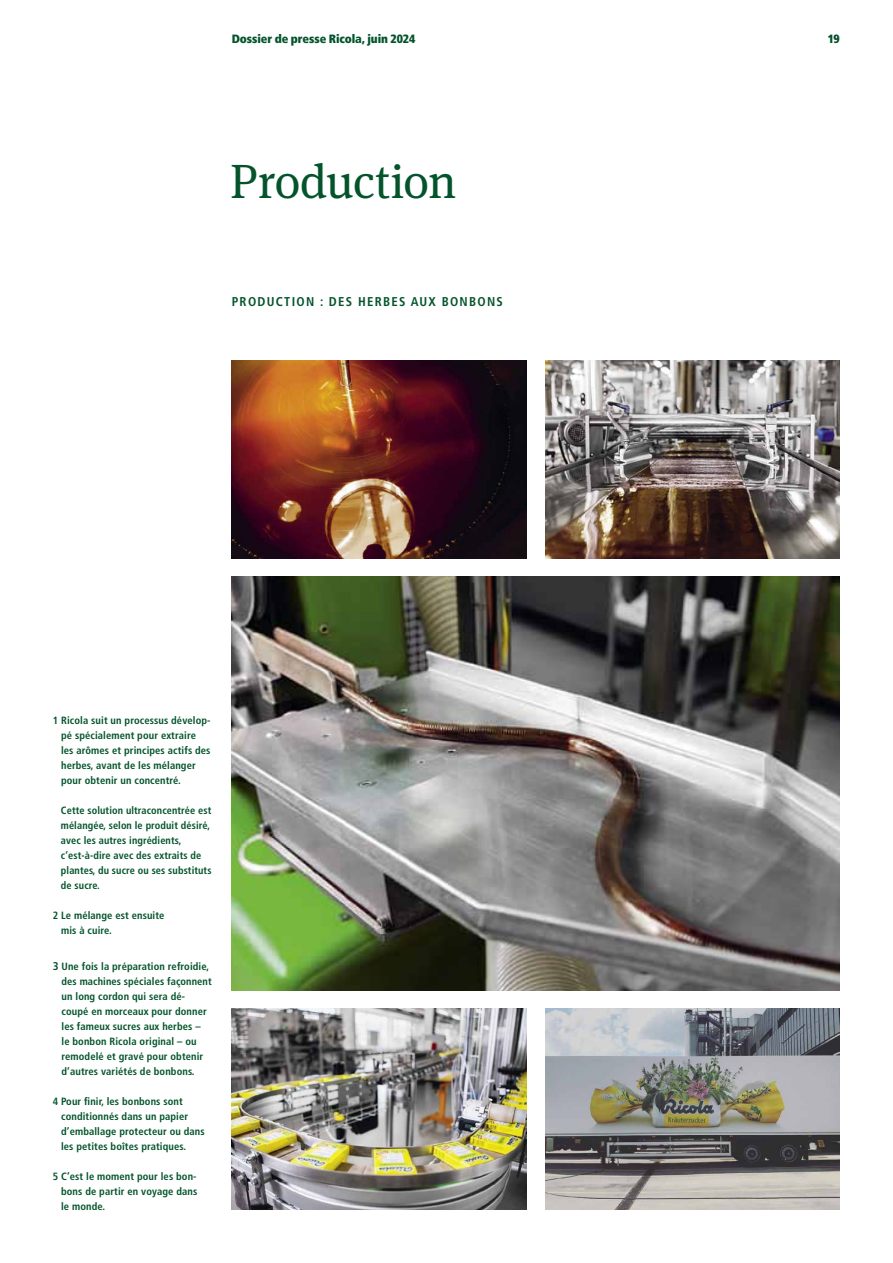
<style>
.page{position:relative;width:893px;height:1263px;background:#fff}
.page>*{position:absolute;margin:0;border:0;box-sizing:border-box;transform-origin:0 0}
.t1{font:48px "Meta Serif Pro";letter-spacing:-.015em;color:#04542b}
.t2{font:700 condensed 12.75px "Frutiger LT Com";letter-spacing:.1em;color:#04542b}
.t3{font:900 condensed 12px "Frutiger LT Com";letter-spacing:-.005em;color:#04542b}
.t4{font:700 condensed 10.5px/15px "Frutiger LT Com";letter-spacing:.01em;color:#04542b}
.s1{font-size:11.25px}
</style>
<div class="page">
<img style="left:232px;top:360px;width:294px;height:198px">
<img style="left:545px;top:360px;width:295px;height:198px">
<img style="left:232px;top:1008px;width:294px;height:202px">
<img style="left:232px;top:576px;width:608px;height:414px">
<img style="left:545px;top:1008px;width:295px;height:202px">
<p class="t3" style="left:232px;top:31px;width:185px">Dossier de presse Ricola, juin 2024</p>
<p class="t3" style="left:828px;top:31px;width:14px">19</p>
<h1 class="t1" style="left:230px;top:147px;width:228px">Production</h1>
<p class="t2" style="left:232px;top:294px;width:273px">PRODUCTION : DES HERBES AUX BONBONS</p>
<p class="t4" style="left:61px;top:712px;width:151px;text-indent:-8px">1 Ricola suit un processus dévelop&shy;pé spécialement pour extraire les arômes et principes actifs des herbes, avant de les mélanger pour obtenir un concentré.</p>
<p class="t4" style="left:61px;top:802px;width:152px">Cette solution ultraconcentrée est mélangée, selon le produit désiré, avec les autres ingrédients, c’est-à-dire avec des extraits de plantes, du sucre ou ses substituts de sucre.</p>
<p class="t4" style="left:61px;top:907px;width:105px;text-indent:-8px">2 Le mélange est ensuite mis à cuire.</p>
<p class="t4" style="left:62px;top:958px;width:152px;text-indent:-9px"><span class="s1">3</span> Une fois la préparation refroidie, des machines spéciales façonnent un long cordon qui sera dé&shy;coupé en morceaux pour donner les fameux sucres aux herbes –<br>le bonbon Ricola original – ou remodelé et gravé pour obtenir d’autres variétés de bonbons.</p>
<p class="t4" style="left:61px;top:1093px;width:145px;text-indent:-8px">4 Pour finir, les bonbons sont conditionnés dans un papier d’emballage protecteur ou dans les petites boîtes pratiques.</p>
<p class="t4" style="left:61px;top:1168px;width:138px;text-align:justify;text-indent:-8px">5 C’est le moment pour les bon&shy;bons de partir en voyage dans le monde.</p>
</div>
